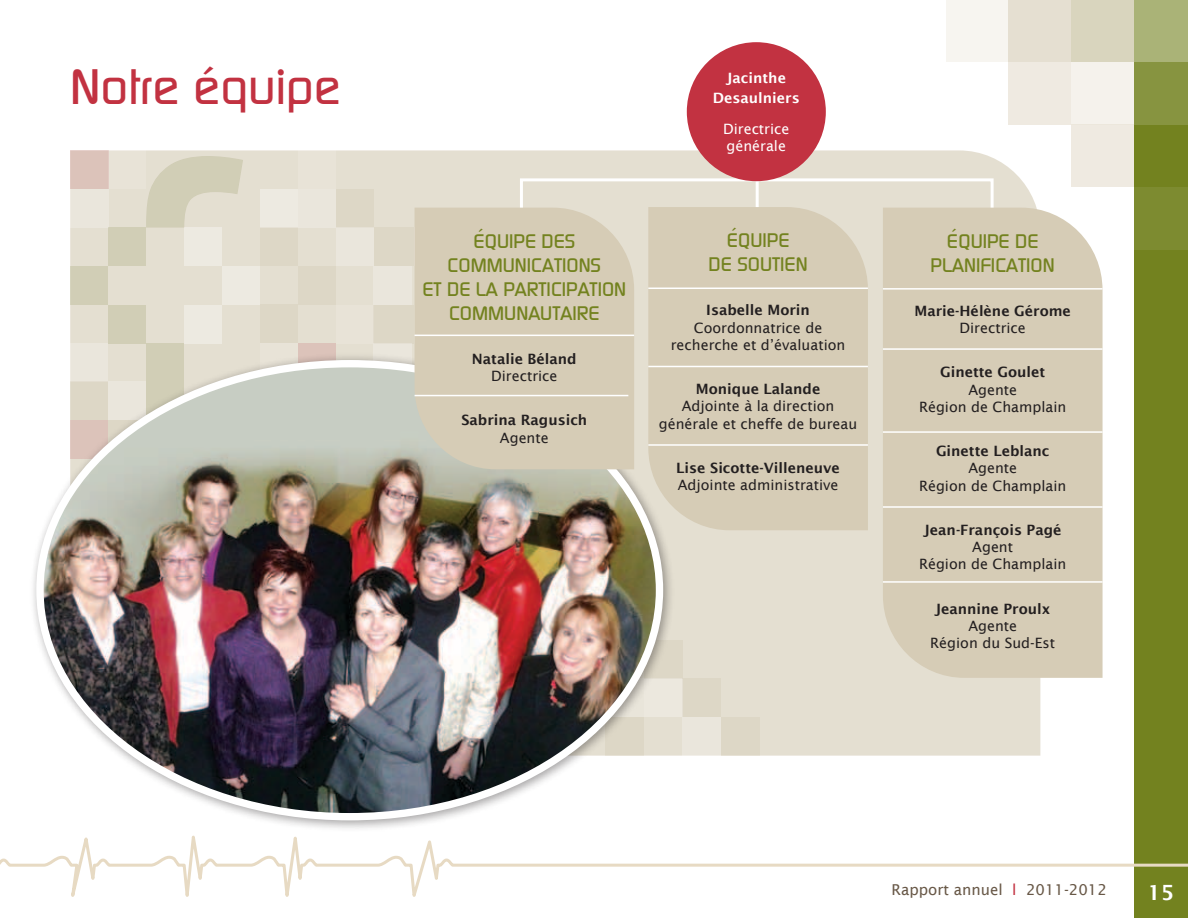
<style>
.page{position:relative;width:1188px;height:918px;background:#fff}
.page>*{position:absolute;margin:0;border:0;box-sizing:border-box;transform-origin:0 0}
.t1{font:500 49.5px "Continuum";color:#c23241}
.t2{font:600 21px "Lucida Sans";color:#fff}
.t3{font:500 19.5px/24px "Continuum";color:#73821f;text-align:center}
.t4{font:15px "Lucida Sans";color:#685847}
.t5{font:14.25px/17.2px "Lucida Sans";color:#231f20;text-align:center}
.t6{font:600 14.25px "Lucida Sans";color:#231f20}
.t7{font:600 14.25px/19.8px "Lucida Sans";color:#fff;text-align:center}
.t8{font:14.25px/17.2px "Lucida Sans";color:#fff}
.s1{color:#c23241}
</style>
<div class="page">
<div style="left:1071px;top:62px;width:63px;height:62px;background:#f5f2ec"></div>
<div style="left:1071px;top:0;width:63px;height:62px;background:#d9d5be"></div>
<div style="left:1071px;top:124px;width:63px;height:63px;background:#efeae1"></div>
<div style="left:947px;top:0;width:62px;height:62px;background:#f5f2ec"></div>
<div style="left:1009px;top:62px;width:62px;height:62px;background:#efeae1"></div>
<div style="left:1009px;top:0;width:62px;height:62px;background:#e5dfd1"></div>
<div style="left:1134px;top:0;width:54px;height:918px;background:#73821f"></div>
<div style="left:1134px;top:62px;width:54px;height:62px;background:#879440"></div>
<div style="left:1134px;top:187px;width:54px;height:62px;background:#7d8b30"></div>
<div style="left:1134px;top:0;width:54px;height:62px;background:#aab377"></div>
<svg style="left:0;top:835px;width:1188px;height:62px"></svg>
<div style="left:70px;top:150px;width:970px;height:606px;background:#e4dfd1"></div>
<div style="left:644px;top:678px;width:38px;height:39px;background:#ece8de"></div>
<div style="left:682px;top:678px;width:39px;height:39px;background:#ddd7c6"></div>
<div style="left:721px;top:717px;width:39px;height:39px;background:#ddd7c6"></div>
<div style="left:644px;top:640px;width:38px;height:38px;background:#ddd7c6"></div>
<div style="left:682px;top:717px;width:39px;height:39px;background:#eae6dc"></div>
<div style="left:184px;top:228px;width:38px;height:38px;background:#edeae1"></div>
<div style="left:260px;top:189px;width:38px;height:38px;background:#edeae1"></div>
<div style="left:298px;top:189px;width:38px;height:38px;background:#eae6dc"></div>
<div style="left:336px;top:189px;width:38px;height:38px;background:#ddd7c6"></div>
<div style="left:374px;top:227px;width:56px;height:39px;background:#ddd7c6"></div>
<div style="left:298px;top:266px;width:38px;height:39px;background:#ddd7c6"></div>
<div style="left:298px;top:343px;width:38px;height:39px;background:#dcc3ba"></div>
<div style="left:70px;top:150px;width:38px;height:39px;background:#dcc3ba"></div>
<div style="left:260px;top:343px;width:38px;height:39px;background:#e8e3d7"></div>
<div style="left:298px;top:150px;width:38px;height:39px;background:#e8e3d7"></div>
<div style="left:336px;top:227px;width:38px;height:39px;background:#eae6dc"></div>
<div style="left:374px;top:266px;width:38px;height:39px;background:#eae6dc"></div>
<div style="left:336px;top:305px;width:38px;height:38px;background:#e8e3d7"></div>
<div style="left:374px;top:305px;width:40px;height:38px;background:#ddd7c6"></div>
<div style="left:374px;top:343px;width:38px;height:39px;background:#eae6dc"></div>
<div style="left:108px;top:150px;width:38px;height:39px;background:#e8e3d7"></div>
<div style="left:70px;top:189px;width:38px;height:39px;background:#eae6dc"></div>
<div style="left:260px;top:227px;width:38px;height:39px;background:#ddd7c6"></div>
<div style="left:70px;top:343px;width:38px;height:39px;background:#eae6dc"></div>
<div style="left:260px;top:305px;width:38px;height:38px;background:#ddd7c6"></div>
<div style="left:108px;top:305px;width:38px;height:38px;background:#d1ceb6"></div>
<div style="left:222px;top:266px;width:38px;height:39px;background:#edeae1"></div>
<div style="left:184px;top:305px;width:38px;height:38px;background:#edeae1"></div>
<div style="left:108px;top:228px;width:38px;height:38px;background:#d1ceb6"></div>
<div style="left:70px;top:266px;width:38px;height:39px;background:#d1ceb6"></div>
<div style="left:146px;top:343px;width:38px;height:115px;background:#d1ceb6"></div>
<svg style="left:146px;top:156px;width:97px;height:72px;background:#d8d4c0"></svg>
<div style="left:29px;top:352px;width:646px;height:480px;background:#231f20;opacity:.4"></div>
<img style="left:40px;top:364px;width:620px;height:453px">
<svg style="left:518px;top:177px;width:477px;height:61px;background:#e6e2d5"></svg>
<div style="left:687px;top:42px;width:139px;height:139px;background:#c23241;border-radius:50%"></div>
<div style="left:883px;top:208px;width:220px;height:470px;background:#d6ccb6"></div>
<hr style="left:883px;top:348px;width:220px;height:2px;background:#fff">
<hr style="left:883px;top:288px;width:220px;height:2px;background:#fff">
<hr style="left:883px;top:431px;width:220px;height:2px;background:#fff">
<hr style="left:883px;top:506px;width:220px;height:2px;background:#fff">
<hr style="left:883px;top:581px;width:220px;height:2px;background:#fff">
<div style="left:415px;top:208px;width:219px;height:261px;background:#d6ccb6"></div>
<hr style="left:415px;top:395px;width:213px;height:1px;background:#fff">
<hr style="left:415px;top:335px;width:219px;height:1px;background:#fff">
<div style="left:648px;top:207px;width:220px;height:323px;background:#d6ccb6"></div>
<hr style="left:648px;top:366px;width:220px;height:1px;background:#fff">
<hr style="left:648px;top:288px;width:220px;height:1px;background:#fff">
<hr style="left:648px;top:444px;width:220px;height:2px;background:#fff">
<h1 class="t1" style="left:70px;top:54px;width:272px">Notre équipe</h1>
<p class="t7" style="left:713px;top:68px;width:88px">Jacinthe<br>Desaulniers</p>
<p class="t8" style="left:723px;top:120px;width:68px">Directrice générale</p>
<h3 class="t3" style="left:422px;top:228px;width:205px">ÉQUIPE DES<br>COMMUNICATIONS<br>ET DE LA PARTICIPATION<br>COMMUNAUTAIRE</h3>
<p class="t6" style="left:472px;top:351px;width:106px">Natalie Béland</p>
<p class="t5" style="left:491px;top:367px;width:68px">Directrice</p>
<p class="t6" style="left:461px;top:412px;width:127px">Sabrina Ragusich</p>
<p class="t5" style="left:500px;top:429px;width:50px">Agente</p>
<h3 class="t3" style="left:709px;top:228px;width:101px">ÉQUIPE<br>DE SOUTIEN</h3>
<p class="t6" style="left:706px;top:302px;width:105px">Isabelle Morin</p>
<p class="t5" style="left:671px;top:319px;width:176px">Coordonnatrice de recherche et d’évaluation</p>
<p class="t6" style="left:696px;top:381px;width:126px">Monique Lalande</p>
<p class="t5" style="left:659px;top:398px;width:200px">Adjointe à la direction générale et cheffe de bureau</p>
<p class="t6" style="left:676px;top:460px;width:165px">Lise Sicotte-Villeneuve</p>
<p class="t5" style="left:678px;top:476px;width:162px">Adjointe administrative</p>
<h3 class="t3" style="left:931px;top:228px;width:126px">ÉQUIPE DE<br>PLANIFICATION</h3>
<p class="t6" style="left:914px;top:303px;width:158px">Marie-Hélène Gérome</p>
<p class="t5" style="left:960px;top:319px;width:68px">Directrice</p>
<p class="t6" style="left:940px;top:364px;width:107px">Ginette Goulet</p>
<p class="t5" style="left:919px;top:381px;width:149px">Agente<br>Région de Champlain</p>
<p class="t6" style="left:936px;top:443px;width:115px">Ginette Leblanc</p>
<p class="t5" style="left:919px;top:460px;width:149px">Agente<br>Région de Champlain</p>
<p class="t6" style="left:924px;top:522px;width:139px">Jean-François Pagé</p>
<p class="t5" style="left:919px;top:538px;width:149px">Agent<br>Région de Champlain</p>
<p class="t6" style="left:935px;top:600px;width:117px">Jeannine Proulx</p>
<p class="t5" style="left:930px;top:617px;width:126px">Agente<br>Région du Sud-Est</p>
<p class="t4" style="left:892px;top:881px;width:217px">Rapport annuel <span class="s1">l</span> 2011-2012</p>
<h2 class="t2" style="left:1147px;top:881px;width:28px">15</h2>
</div>
